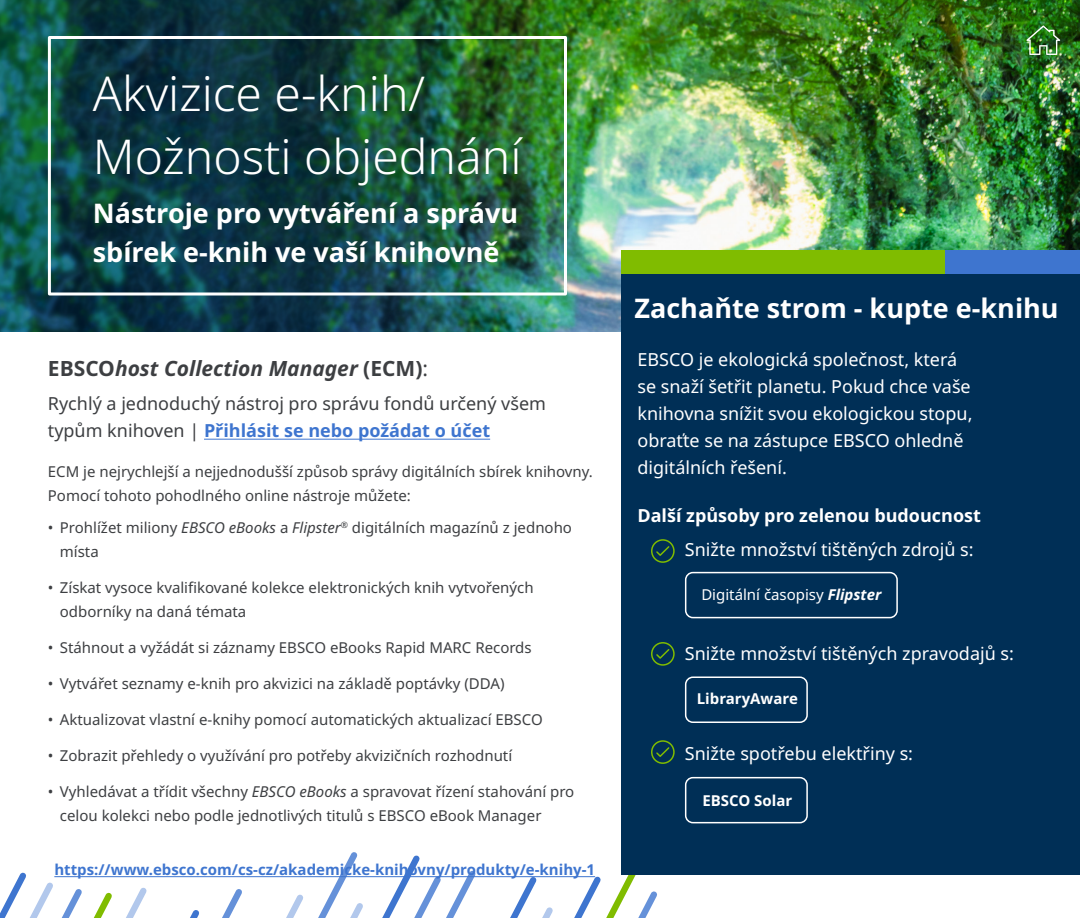
<style>
.page{position:relative;width:1080px;height:918px;background:#fff}
.page>*{position:absolute;margin:0;border:0;box-sizing:border-box;transform-origin:0 0}
.t1{font:300 48px/63px "Noto Sans";color:#fff}
.t2{font:700 27px/39px "Noto Sans";color:#fff}
.paragraph_large{font:italic 700 21px "Noto Sans";color:#3d3f42}
.t3{font:18px/27px "Noto Sans";color:#fff}
.t4{font:18px/27px "Noto Sans";color:#3d3f42}
.t5{font:700 18px "Noto Sans";color:#fff}
.small_paragraph{font:15px/24px "Noto Sans";color:#3d3f42}
.small_paragraph-2{font:700 15px "Noto Sans";color:#3e75cf}
.small_paragraph-3{font:15px "Noto Sans";color:#fff}
.small_paragraph-4{font:700 15px "Noto Sans";color:#fff}
.s1{font-style:normal}
.s2{font-weight:400;font-style:normal}
.s3{font-weight:700;color:#3e75cf}
.s4{font-style:italic}
.s5{font-weight:700;font-style:italic}
</style>
<div class="page">
<svg style="left:0;top:852px;width:657px;height:66px"></svg>
<img style="left:567px;top:0;width:513px;height:332px">
<hr style="left:204px;top:439px;width:286px;height:1px;background:#3e75cf">
<div style="left:621px;top:274px;width:459px;height:601px;background:#002f56"></div>
<div style="left:621px;top:250px;width:324px;height:24px;background:#80bc00"></div>
<div style="left:945px;top:250px;width:135px;height:24px;background:#3e75cf"></div>
<img style="left:0;top:0;width:567px;height:332px">
<div style="left:48px;top:36px;width:519px;height:260px;border:3px solid #fff"></div>
<div style="left:651px;top:539px;width:24px;height:24px;border:2px solid #80bc00;border-radius:50%"></div>
<svg style="left:656px;top:546px;width:14px;height:10px"></svg>
<div style="left:651px;top:642px;width:24px;height:24px;border:2px solid #80bc00;border-radius:50%"></div>
<svg style="left:656px;top:649px;width:14px;height:10px"></svg>
<div style="left:651px;top:740px;width:24px;height:24px;border:2px solid #80bc00;border-radius:50%"></div>
<svg style="left:656px;top:747px;width:14px;height:10px"></svg>
<div style="left:685px;top:572px;width:213px;height:46px;border:2px solid #fff;border-radius:7px"></div>
<div style="left:685px;top:676px;width:123px;height:47px;border:2px solid #fff;border-radius:7px"></div>
<div style="left:685px;top:777px;width:123px;height:46px;border:2px solid #fff;border-radius:7px"></div>
<hr style="left:54px;top:876px;width:541px;height:1px;background:#3e75cf">
<svg style="left:1026px;top:25px;width:34px;height:30px"></svg>
<h1 class="t1" style="left:93px;top:63px;width:430px">Akvizice e-knih/<br>Možnosti objednání</h1>
<h4 class="t2" style="left:93px;top:194px;width:427px">Nástroje pro vytváření a správu sbírek e-knih ve vaší knihovně</h4>
<p class="paragraph_large" style="left:48px;top:353px;width:382px"><span class="s1">EBSCO</span>host Collection Manager <span class="s1">(ECM)</span><span class="s2">:</span></p>
<p class="t4" style="left:48px;top:391px;width:500px">Rychlý a jednoduchý nástroj pro správu fondů určený všem typům knihoven | <span class="s3">Přihlásit se nebo požádat o účet</span></p>
<p class="small_paragraph" style="left:48px;top:460px;width:546px">ECM je nejrychlejší a nejjednodušší způsob správy digitálních sbírek knihovny.<br>Pomocí tohoto pohodlného online nástroje můžete:</p>
<p class="small_paragraph" style="left:60px;top:516px;width:514px;text-indent:-12px">• Prohlížet miliony <span class="s4">EBSCO eBooks</span> a <span class="s4">Flipster</span><sup>®</sup> digitálních magazínů z jednoho místa</p>
<p class="small_paragraph" style="left:60px;top:576px;width:475px;text-indent:-12px">• Získat vysoce kvalifikované kolekce elektronických knih vytvořených odborníky na daná témata</p>
<p class="small_paragraph" style="left:48px;top:636px;width:485px">• Stáhnout a vyžádát si záznamy EBSCO eBooks Rapid MARC Records</p>
<p class="small_paragraph" style="left:48px;top:672px;width:458px">• Vytvářet seznamy e-knih pro akvizici na základě poptávky (DDA)</p>
<p class="small_paragraph" style="left:48px;top:708px;width:496px">• Aktualizovat vlastní e-knihy pomocí automatických aktualizací EBSCO</p>
<p class="small_paragraph" style="left:48px;top:744px;width:466px">• Zobrazit přehledy o využívání pro potřeby akvizičních rozhodnutí</p>
<p class="small_paragraph" style="left:60px;top:780px;width:516px;text-indent:-12px">• Vyhledávat a třídit všechny <span class="s4">EBSCO eBooks</span> a spravovat řízení stahování pro celou kolekci nebo podle jednotlivých titulů s EBSCO eBook Manager</p>
<p class="small_paragraph-2" style="left:54px;top:859px;width:542px">https://www.ebsco.com/cs-cz/akademicke-knihovny/produkty/e-knihy-1</p>
<h4 class="t2" style="left:634px;top:290px;width:426px">Zachaňte strom - kupte e-knihu</h4>
<p class="t3" style="left:637px;top:346px;width:337px">EBSCO je ekologická společnost, která se snaží šetřit planetu. Pokud chce vaše knihovna snížit svou ekologickou stopu, obraťte se na zástupce EBSCO ohledně digitálních řešení.</p>
<p class="t5" style="left:637px;top:502px;width:345px">Další způsoby pro zelenou budoucnost</p>
<p class="t3" style="left:685px;top:537px;width:290px">Snižte množství tištěných zdrojů s:</p>
<p class="small_paragraph-3" style="left:701px;top:584px;width:182px">Digitální časopisy <span class="s5">Flipster</span></p>
<p class="t3" style="left:685px;top:641px;width:331px">Snižte množství tištěných zpravodajů s:</p>
<p class="small_paragraph-4" style="left:697px;top:688px;width:103px">LibraryAware</p>
<p class="t3" style="left:685px;top:740px;width:230px">Snižte spotřebu elektřiny s:</p>
<p class="small_paragraph-4" style="left:702px;top:790px;width:91px">EBSCO Solar</p>
</div>
